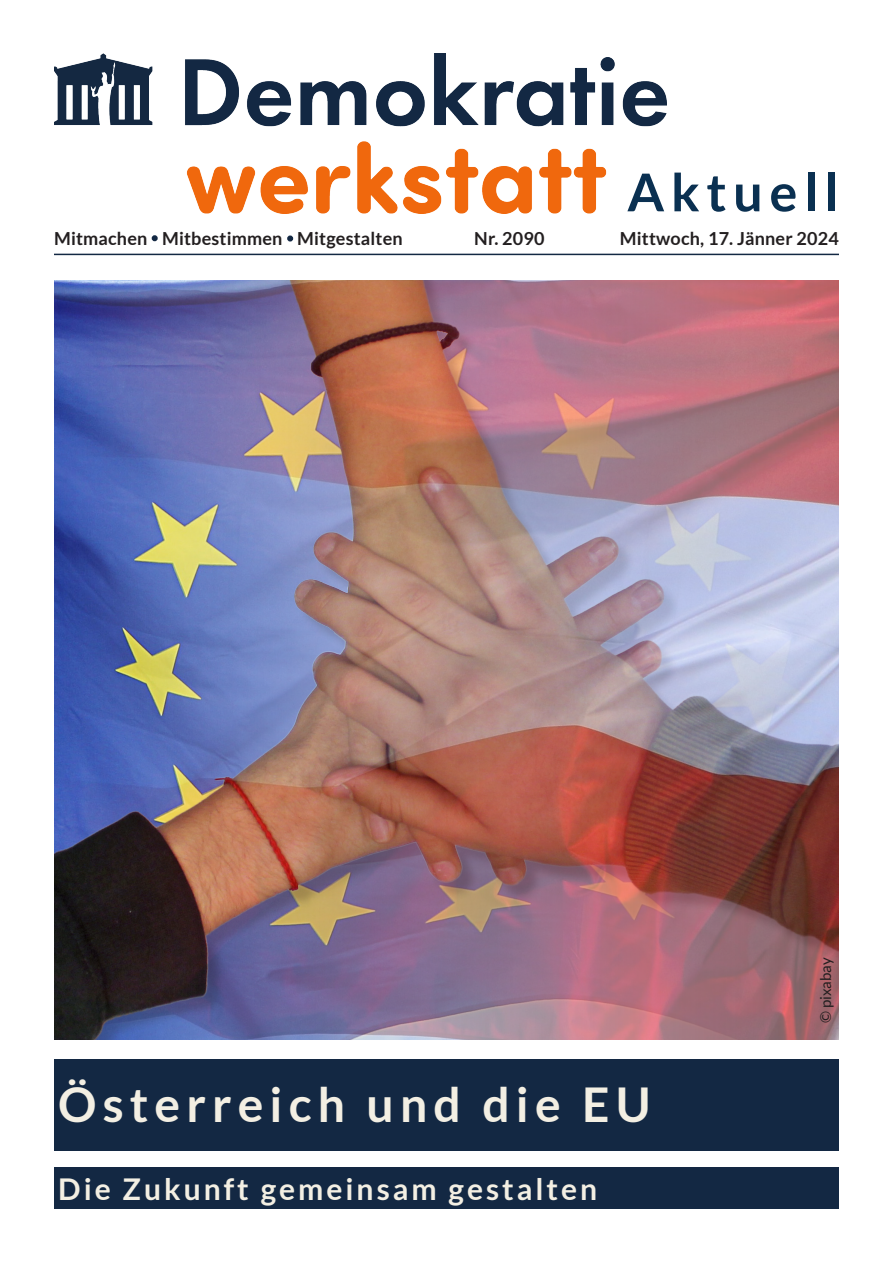
<style>
.page{position:relative;width:893px;height:1263px;background:#fff}
.page>*{position:absolute;margin:0;border:0;box-sizing:border-box;transform-origin:0 0}
.t1{font:700 52.2px "Lato";letter-spacing:.13em;color:#0a3051}
.t2{font:700 48px "Lato";letter-spacing:.13em;color:#f3efe3}
.t3{font:700 30px "Lato";letter-spacing:.1em;color:#f3efe3}
.t4{font:700 18px "Lato";letter-spacing:.01em;color:#231f20}
.t5{font:15px "Lato";color:#231f20}
</style>
<div class="page">
<div style="left:54px;top:1059px;width:785px;height:92px;background:#132843"></div>
<div style="left:54px;top:1168px;width:785px;height:41px;background:#132843"></div>
<img style="left:54px;top:53px;width:613px;height:160px">
<hr style="left:54px;top:254px;width:785px;height:1px;background:#132843">
<svg style="left:152px;top:235px;width:6px;height:6px"></svg>
<svg style="left:287px;top:235px;width:6px;height:6px"></svg>
<div style="left:54px;top:281px;width:785px;height:759px;background:#231f20;opacity:.25"></div>
<p class="t1" style="left:627px;top:162px;width:213px">Aktuell</p>
<p class="t4" style="left:54px;top:228px;width:350px">Mitmachen Mitbestimmen Mitgestalten</p>
<p class="t4" style="left:474px;top:228px;width:72px">Nr. 2090</p>
<p class="t4" style="left:620px;top:229px;width:220px">Mittwoch, 17. Jänner 2024</p>
<p class="t2" style="left:58px;top:1077px;width:594px">Österreich und die EU</p>
<p class="t3" style="left:58px;top:1172px;width:540px">Die Zukunft gemeinsam gestalten</p>
<p class="t5" style="left:817px;top:1023px;width:67px;rotate:-90deg">© pixabay</p>
</div>
